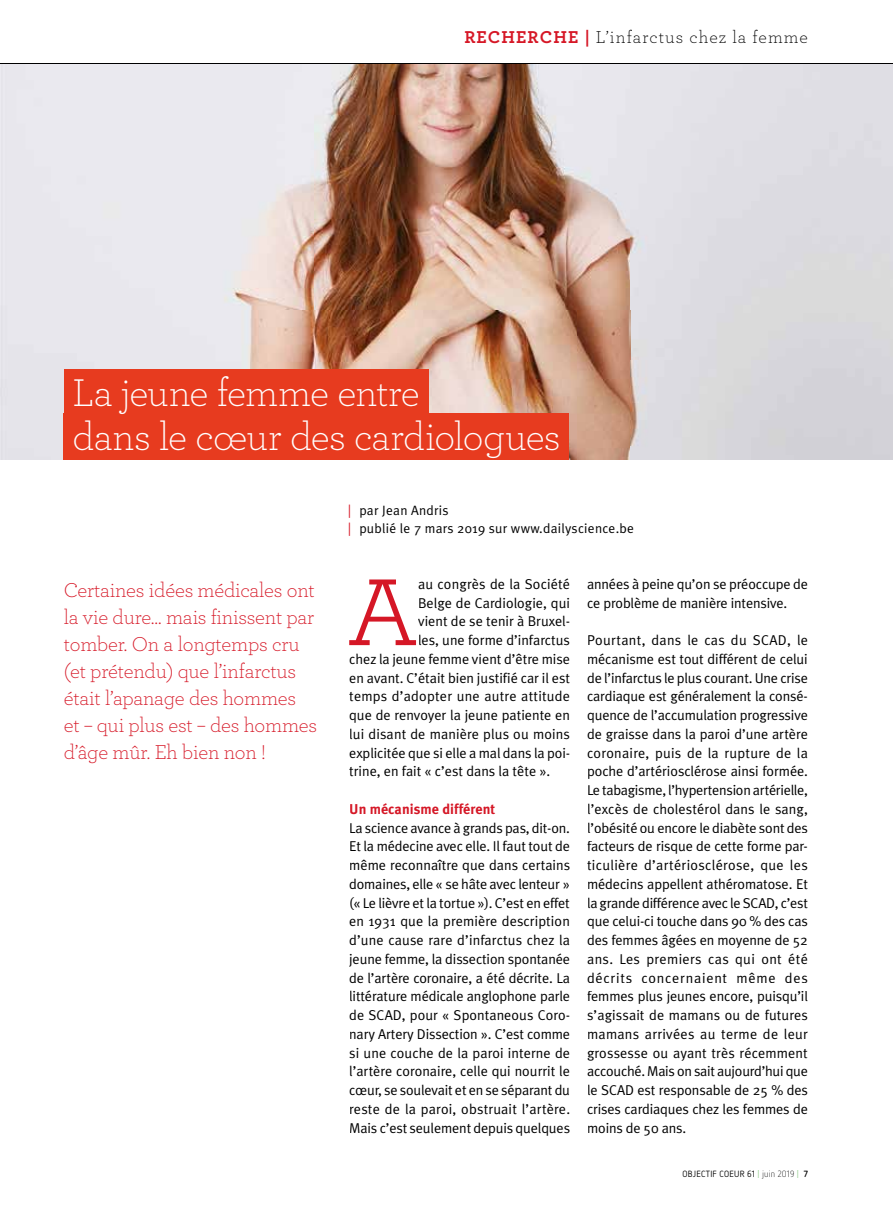
<style>
.page{position:relative;width:893px;height:1212px;background:#fff}
.page>*{position:absolute;margin:0;border:0;box-sizing:border-box;transform-origin:0 0}
.t1{font:99.75px "Archer";color:#d51726}
.t2{font:300 40.5px/43.5px "Archer";letter-spacing:-.02em;color:#fff}
.t3{font:300 21px/27px "Archer";letter-spacing:-.01em;color:#d61726}
.t4{font:300 18px "Archer";letter-spacing:.06em;color:#000}
.t5{font:14.25px/18.8px "Meta Plus Normal";color:#000;text-align:justify}
.t6{font:700 14.25px "Meta Plus";letter-spacing:.005em;color:#d51726}
.t7{font:13.5px/18px "Meta Plus Normal";letter-spacing:.02em;color:#000}
.t8{font:9px "Netto OT";letter-spacing:.03em;color:#000}
.s1{font-weight:700;color:#d61726}
.s2{font-family:"Netto OT";color:#d61726}
.s3{font-family:"Perfograma";color:#3fa535}
.s4{font-weight:300}
.s5{font-weight:700}
</style>
<div class="page">
<img style="left:0;top:64px;width:893px;height:395px">
<div style="left:64px;top:369px;width:364px;height:47px;background:#e73b1f"></div>
<div style="left:64px;top:413px;width:505px;height:46px;background:#e73b1f"></div>
<p class="t4" style="left:464px;top:25px;width:345px"><span class="s1">RECHERCHE |</span> L’infarctus chez la femme</p>
<h2 class="t2" style="left:72px;top:369px;width:490px">La jeune femme entre<br>dans le cœur des cardiologues</h2>
<h3 class="t3" style="left:64px;top:576px;width:255px">Certaines idées médicales ont la vie dure… mais finissent par tomber. On a longtemps cru (et prétendu) que l’infarctus était l’apanage des hommes et – qui plus est – des hommes d’âge mûr. Eh bien non !</h3>
<p class="t7" style="left:348px;top:501px;width:288px"><span class="s2">|</span> par Jean Andris<br><span class="s2">|</span> publié le 7 mars 2019 sur www.dailyscience.be</p>
<h1 class="t1" style="left:347px;top:543px;width:72px">A</h1>
<p class="t5" style="left:418px;top:574px;width:154px">au congrès de la Société</p>
<p class="t5" style="left:418px;top:593px;width:154px">Belge de Cardiologie, qui</p>
<p class="t5" style="left:418px;top:612px;width:154px">vient de se tenir à Bruxel-</p>
<p class="t5" style="left:418px;top:631px;width:154px">les, une forme d’infarctus</p>
<p class="t5" style="left:349px;top:649px;width:222px">chez la jeune femme vient d’être mise</p>
<p class="t5" style="left:349px;top:668px;width:222px">en avant. C’était bien justifié car il est</p>
<p class="t5" style="left:349px;top:687px;width:222px">temps d’adopter une autre attitude</p>
<p class="t5" style="left:349px;top:706px;width:222px">que de renvoyer la jeune patiente en</p>
<p class="t5" style="left:349px;top:724px;width:222px">lui disant de manière plus ou moins</p>
<p class="t5" style="left:349px;top:743px;width:222px">explicitée que si elle a mal dans la poi-</p>
<p class="t5" style="left:349px;top:762px;width:203px">trine, en fait « c’est dans la tête ».</p>
<p class="t6" style="left:349px;top:801px;width:148px">Un mécanisme différent</p>
<p class="t5" style="left:349px;top:818px;width:222px">La science avance à grands pas, dit-on.<br>Et la médecine avec elle. Il faut tout de même reconnaître que dans certains domaines, elle « se hâte avec lenteur » (« Le lièvre et la tortue »). C’est en effet en 1931 que la première description d’une cause rare d’infarctus chez la jeune femme, la dissection spontanée de l’artère coronaire, a été décrite. La littérature médicale anglophone parle de SCAD, pour « Spontaneous Coro&shy;nary Artery Dissection ». C’est comme si une couche de la paroi interne de l’artère coronaire, celle qui nourrit le cœur, se soulevait et en se séparant du reste de la paroi, obstruait l’artère.<br>Mais c’est seulement depuis quelques</p>
<p class="t5" style="left:587px;top:574px;width:222px">années à peine qu’on se préoccupe de ce problème de manière intensive.</p>
<p class="t5" style="left:587px;top:631px;width:222px">Pourtant, dans le cas du SCAD, le mécanisme est tout différent de celui de l’infarctus le plus courant. Une crise cardiaque est généralement la consé&shy;quence de l’accumulation progressive de graisse dans la paroi d’une artère coronaire, puis de la rupture de la poche d’artériosclérose ainsi formée.<br>Le tabagisme, l’hypertension artérielle, l’excès de cholestérol dans le sang, l’obésité ou encore le diabète sont des facteurs de risque de cette forme par&shy;ticulière d’artériosclérose, que les médecins appellent athéromatose. Et la grande différence avec le SCAD, c’est que celui-ci touche dans 90 % des cas des femmes âgées en moyenne de 52 ans. Les premiers cas qui ont été décrits concernaient même des femmes plus jeunes encore, puisqu’il s’agissait de mamans ou de futures mamans arrivées au terme de leur grossesse ou ayant très récemment accouché. Mais on sait aujourd’hui que le SCAD est responsable de 25 % des crises cardiaques chez les femmes de moins de 50 ans.</p>
<p class="t8" style="left:682px;top:1168px;width:127px">OBJECTIF COEUR 61 <span class="s3">|</span> <span class="s4">juin 2019</span> <span class="s3">|</span> <span class="s5">7</span></p>
</div>
